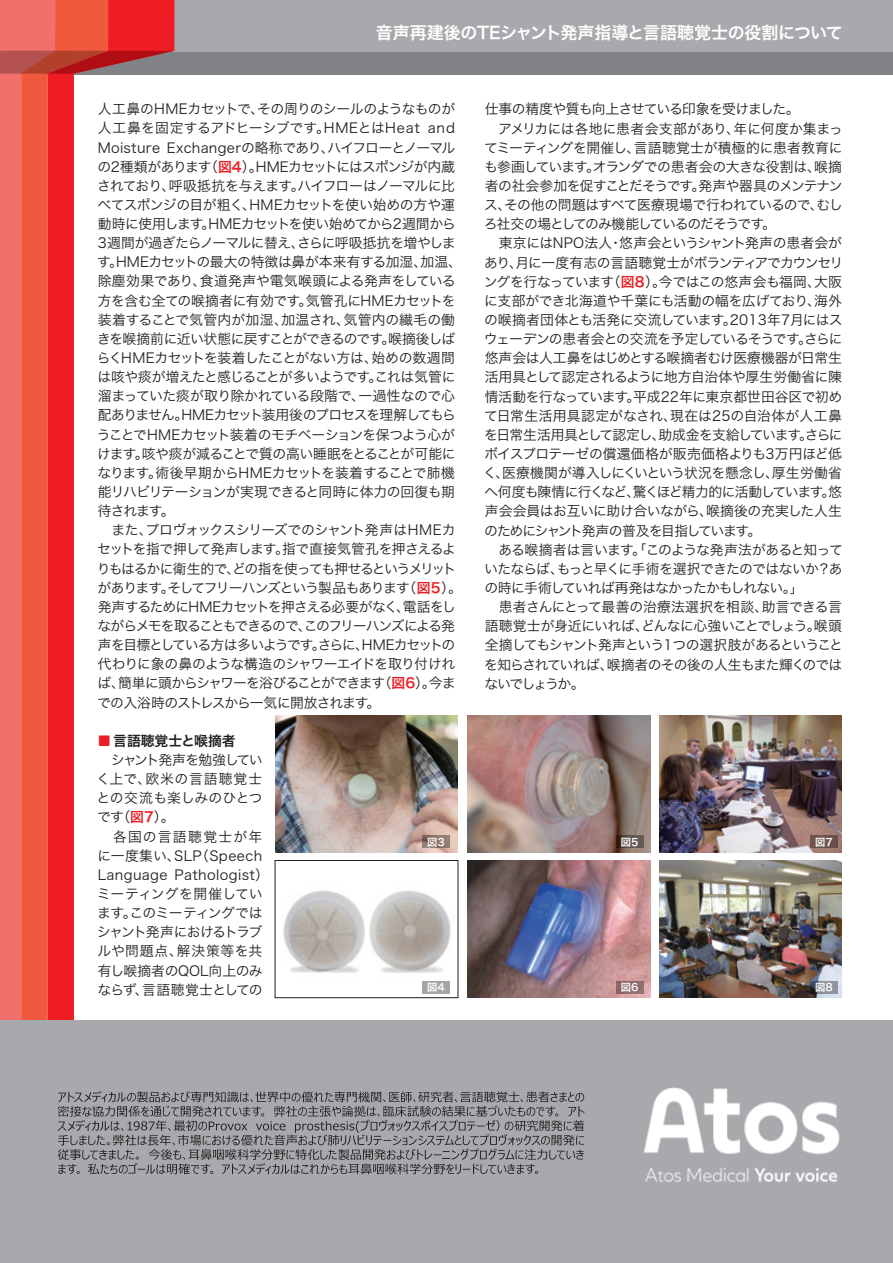
<style>
.page{position:relative;width:893px;height:1263px;background:#fff}
.page>*{position:absolute;margin:0;border:0;box-sizing:border-box;transform-origin:0 0}
.t1{font:16.95px "Hira Kaku Pro W6";letter-spacing:-.02em;color:#fff}
.t2{font:13.8px/19.2px "Hira Kaku Pro W3";letter-spacing:-.04em;color:#231f20}
.t3{font:13.8px/19.2px "Hira Kaku Pro W3";letter-spacing:.005em;color:#231f20}
.t4{font:13.8px "Hira Kaku Pro W6";color:#231f20}
.t5{font:10.35px "Hira Kaku Pro W6";color:#fff}
.s1{font-family:"Hira Kaku Pro W6";color:#ee1d23}
.s2{color:#ee1d23}
</style>
<div class="page">
<div style="left:0;top:51px;width:893px;height:23px;background:#808285"></div>
<div style="left:0;top:0;width:893px;height:51px;background:#a8a9ad"></div>
<div style="left:0;top:0;width:21px;height:1020px;background:#f2706c"></div>
<svg style="left:21px;top:0;width:27px;height:1020px;background:#f05c42"></svg>
<svg style="left:48px;top:0;width:126px;height:1020px"></svg>
<svg style="left:0;top:51px;width:174px;height:23px"></svg>
<img style="left:275px;top:715px;width:183px;height:137px">
<img style="left:283px;top:890px;width:168px;height:83px">
<div style="left:275px;top:860px;width:183px;height:138px;border:1px solid #231f20"></div>
<img style="left:467px;top:715px;width:183px;height:137px">
<img style="left:467px;top:860px;width:183px;height:138px">
<img style="left:659px;top:715px;width:183px;height:137px">
<img style="left:659px;top:860px;width:183px;height:138px">
<svg style="left:422px;top:836px;width:28px;height:12px"></svg>
<svg style="left:616px;top:836px;width:27px;height:12px"></svg>
<div style="left:810px;top:836px;width:28px;height:12px;background:#6c534d"></div>
<div style="left:422px;top:981px;width:28px;height:13px;background:#a7a6a6"></div>
<div style="left:616px;top:981px;width:27px;height:13px;background:#8d6868"></div>
<svg style="left:810px;top:981px;width:28px;height:13px"></svg>
<div style="left:0;top:1020px;width:893px;height:243px;background:#a8a9ad"></div>
<svg style="left:57px;top:1091px;width:528px;height:83px"></svg>
<img style="left:643px;top:1087px;width:197px;height:95px">
<p class="t1" style="left:376px;top:18px;width:469px">音声再建後のTEシャント発声指導と言語聴覚士の役割について</p>
<p class="t2" style="left:97px;top:98px;width:367px">人工鼻のHMEカセットで、その周りのシールのようなものが人工鼻を固定するアドヒーシブです。HMEとはHeat and<br>Moisture Exchangerの略称であり、ハイフローとノーマルの2種類があります（<span class="s1">図4</span>）。HMEカセットにはスポンジが内蔵されており、呼吸抵抗を与えます。ハイフローはノーマルに比べてスポンジの目が粗く、HMEカセットを使い始めの方や運動時に使用します。HMEカセットを使い始めてから2週間から<br>3週間が過ぎたらノーマルに替え、さらに呼吸抵抗を増やします。HMEカセットの最大の特徴は鼻が本来有する加湿、加温、除塵効果であり、食道発声や電気喉頭による発声をしている方を含む全ての喉摘者に有効です。気管孔にHMEカセットを装着することで気管内が加湿、加温され、気管内の繊毛の働きを喉摘前に近い状態に戻すことができるのです。喉摘後しばらくHMEカセットを装着したことがない方は、始めの数週間は咳や痰が増えたと感じることが多いようです。これは気管に溜まっていた痰が取り除かれている段階で、一過性なので心配ありません。HMEカセット装用後のプロセスを理解してもらうことでHMEカセット装着のモチベーションを保つよう心がけます。咳や痰が減ることで質の高い睡眠をとることが可能になります。術後早期からHMEカセットを装着することで肺機能リハビリテーションが実現できると同時に体力の回復も期待されます。<br>　また、プロヴォックスシリーズでのシャント発声はHMEカセットを指で押して発声します。指で直接気管孔を押さえるよりもはるかに衛生的で、どの指を使っても押せるというメリットがあります。そしてフリーハンズという製品もあります（<span class="s1">図5</span>）。発声するためにHMEカセットを押さえる必要がなく、電話をしながらメモを取ることもできるので、このフリーハンズによる発声を目標としている方は多いようです。さらに、HMEカセットの代わりに象の鼻のような構造のシャワーエイドを取り付ければ、簡単に頭からシャワーを浴びることができます（<span class="s1">図6</span>）。今までの入浴時のストレスから一気に開放されます。</p>
<p class="t4" style="left:98px;top:728px;width:140px"><span class="s2">■</span>言語聴覚士と喉摘者</p>
<p class="t3" style="left:96px;top:749px;width:174px">　シャント発声を勉強していく上で、欧米の言語聴覚士との交流も楽しみのひとつです（<span class="s1">図7</span>）。<br>　各国の言語聴覚士が年に一度集い、SLP（Speech<br>Language Pathologist）ミーティングを開催しています。このミーティングではシャント発声におけるトラブルや問題点、解決策等を共有し喉摘者のQOL向上のみならず、言語聴覚士としての</p>
<p class="t2" style="left:483px;top:99px;width:362px">仕事の精度や質も向上させている印象を受けました。<br>　アメリカには各地に患者会支部があり、年に何度か集まってミーティングを開催し、言語聴覚士が積極的に患者教育にも参画しています。オランダでの患者会の大きな役割は、喉摘者の社会参加を促すことだそうです。発声や器具のメンテナンス、その他の問題はすべて医療現場で行われているので、むしろ社交の場としてのみ機能しているのだそうです。<br>　東京にはNPO法人・悠声会というシャント発声の患者会があり、月に一度有志の言語聴覚士がボランティアでカウンセリングを行なっています（<span class="s1">図8</span>）。今ではこの悠声会も福岡、大阪に支部ができ北海道や千葉にも活動の幅を広げており、海外の喉摘者団体とも活発に交流しています。2013年7月にはスウェーデンの患者会との交流を予定しているそうです。さらに悠声会は人工鼻をはじめとする喉摘者むけ医療機器が日常生活用具として認定されるように地方自治体や厚生労働省に陳情活動を行なっています。平成22年に東京都世田谷区で初めて日常生活用具認定がなされ、現在は25の自治体が人工鼻を日常生活用具として認定し、助成金を支給しています。さらにボイスプロテーゼの償還価格が販売価格よりも3万円ほど低く、医療機関が導入しにくいという状況を懸念し、厚生労働省へ何度も陳情に行くなど、驚くほど精力的に活動しています。悠声会会員はお互いに助け合いながら、喉摘後の充実した人生のためにシャント発声の普及を目指しています。<br>　ある喉摘者は言います。「このような発声法があると知っていたならば、もっと早くに手術を選択できたのではないか？あの時に手術していれば再発はなかったかもしれない。」<br>　患者さんにとって最善の治療法選択を相談、助言できる言語聴覚士が身近にいれば、どんなに心強いことでしょう。喉頭全摘してもシャント発声という1つの選択肢があるということを知らされていれば、喉摘者のその後の人生もまた輝くのではないでしょうか。</p>
<p class="t5" style="left:427px;top:832px;width:19px">図3</p>
<p class="t5" style="left:621px;top:832px;width:19px">図5</p>
<p class="t5" style="left:815px;top:832px;width:19px">図7</p>
<p class="t5" style="left:427px;top:978px;width:19px">図4</p>
<p class="t5" style="left:621px;top:978px;width:19px">図6</p>
<p class="t5" style="left:815px;top:978px;width:19px">図8</p>
</div>
